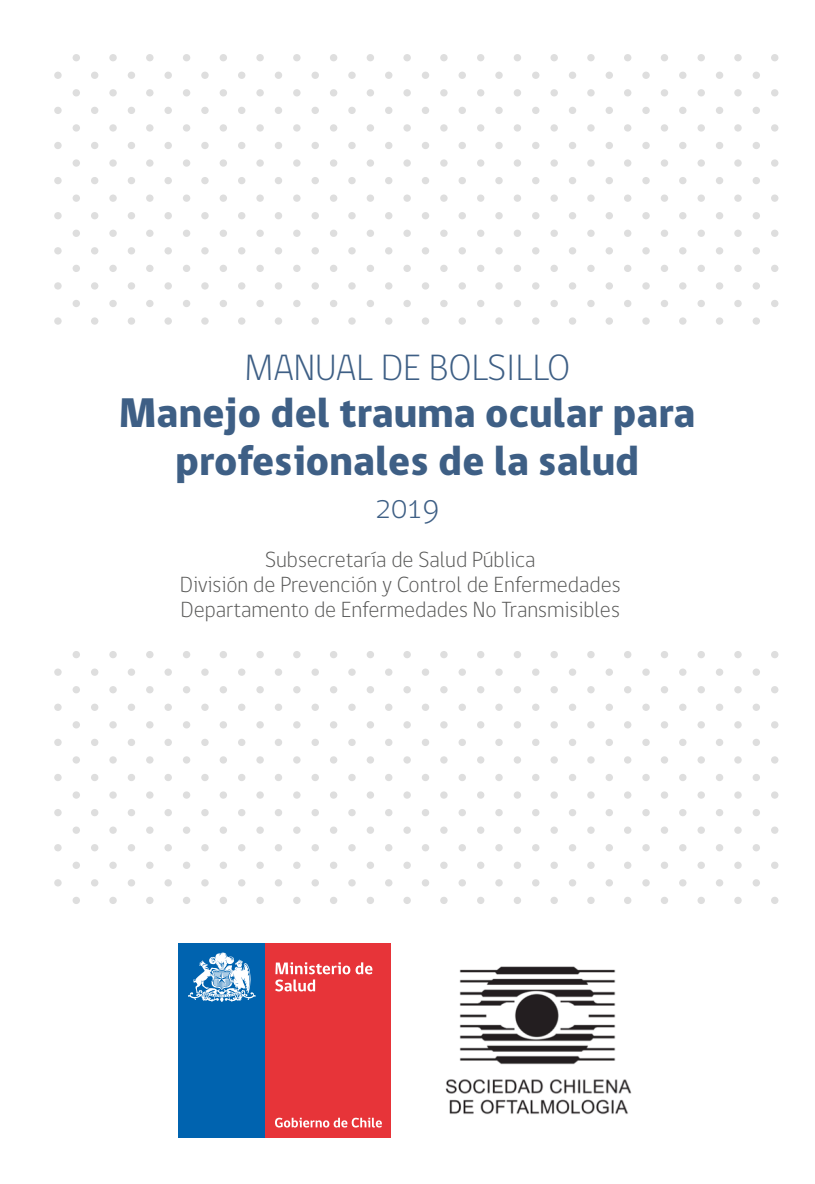
<style>
.page{position:relative;width:815px;height:1184px;background:#fff}
.page>*{position:absolute;margin:0;border:0;box-sizing:border-box;transform-origin:0 0}
.t1{font:800 42.5px/47.5px "gob CL";color:#3e5f85;text-align:center}
.t2{font:300 37.5px "gob CL";color:#3e5f85}
.t3{font:300 32.5px "gob CL";color:#3e5f85}
.t4{font:300 22.5px/25px "gob CL";color:#575756;text-align:center}
</style>
<div class="page">
<svg style="left:72px;top:54px;width:707px;height:7px"></svg>
<svg style="left:54px;top:72px;width:706px;height:7px"></svg>
<svg style="left:72px;top:89px;width:707px;height:7px"></svg>
<svg style="left:54px;top:107px;width:706px;height:7px"></svg>
<svg style="left:72px;top:124px;width:707px;height:8px"></svg>
<svg style="left:54px;top:142px;width:706px;height:7px"></svg>
<svg style="left:72px;top:159px;width:707px;height:8px"></svg>
<svg style="left:54px;top:177px;width:706px;height:7px"></svg>
<svg style="left:72px;top:194px;width:707px;height:8px"></svg>
<svg style="left:54px;top:212px;width:706px;height:7px"></svg>
<svg style="left:72px;top:230px;width:707px;height:7px"></svg>
<svg style="left:54px;top:247px;width:706px;height:7px"></svg>
<svg style="left:72px;top:265px;width:707px;height:7px"></svg>
<svg style="left:54px;top:282px;width:706px;height:7px"></svg>
<svg style="left:72px;top:300px;width:707px;height:7px"></svg>
<svg style="left:54px;top:317px;width:706px;height:8px"></svg>
<svg style="left:72px;top:651px;width:707px;height:7px"></svg>
<svg style="left:54px;top:668px;width:706px;height:8px"></svg>
<svg style="left:72px;top:686px;width:707px;height:7px"></svg>
<svg style="left:54px;top:703px;width:706px;height:8px"></svg>
<svg style="left:72px;top:721px;width:707px;height:7px"></svg>
<svg style="left:54px;top:739px;width:706px;height:7px"></svg>
<svg style="left:72px;top:756px;width:707px;height:7px"></svg>
<svg style="left:54px;top:774px;width:706px;height:7px"></svg>
<svg style="left:72px;top:791px;width:707px;height:7px"></svg>
<svg style="left:54px;top:809px;width:706px;height:7px"></svg>
<svg style="left:72px;top:826px;width:707px;height:7px"></svg>
<svg style="left:54px;top:844px;width:706px;height:7px"></svg>
<svg style="left:72px;top:861px;width:707px;height:8px"></svg>
<svg style="left:54px;top:879px;width:706px;height:7px"></svg>
<svg style="left:72px;top:897px;width:707px;height:7px"></svg>
<div style="left:178px;top:943px;width:87px;height:194px;background:#0063af"></div>
<div style="left:265px;top:943px;width:126px;height:194px;background:#e73439"></div>
<svg style="left:188px;top:952px;width:68px;height:49px"></svg>
<svg style="left:356px;top:962px;width:16px;height:12px"></svg>
<svg style="left:275px;top:962px;width:75px;height:29px"></svg>
<div style="left:323px;top:1120px;width:6px;height:7px;background:#fff;border-radius:50%"></div>
<svg style="left:275px;top:1117px;width:53px;height:10px"></svg>
<svg style="left:334px;top:1117px;width:48px;height:10px"></svg>
<img style="left:445px;top:966px;width:187px;height:149px">
<h2 class="t2" style="left:244px;top:341px;width:328px">MANUAL DE BOLSILLO</h2>
<h1 class="t1" style="left:119px;top:390px;width:578px">Manejo del trauma ocular para profesionales de la salud</h1>
<h3 class="t3" style="left:375px;top:484px;width:65px">2019</h3>
<p class="t4" style="left:180px;top:547px;width:442px">Subsecretaría de Salud Pública<br>División de Prevención y Control de Enfermedades<br>Departamento de Enfermedades No Transmisibles</p>
</div>
